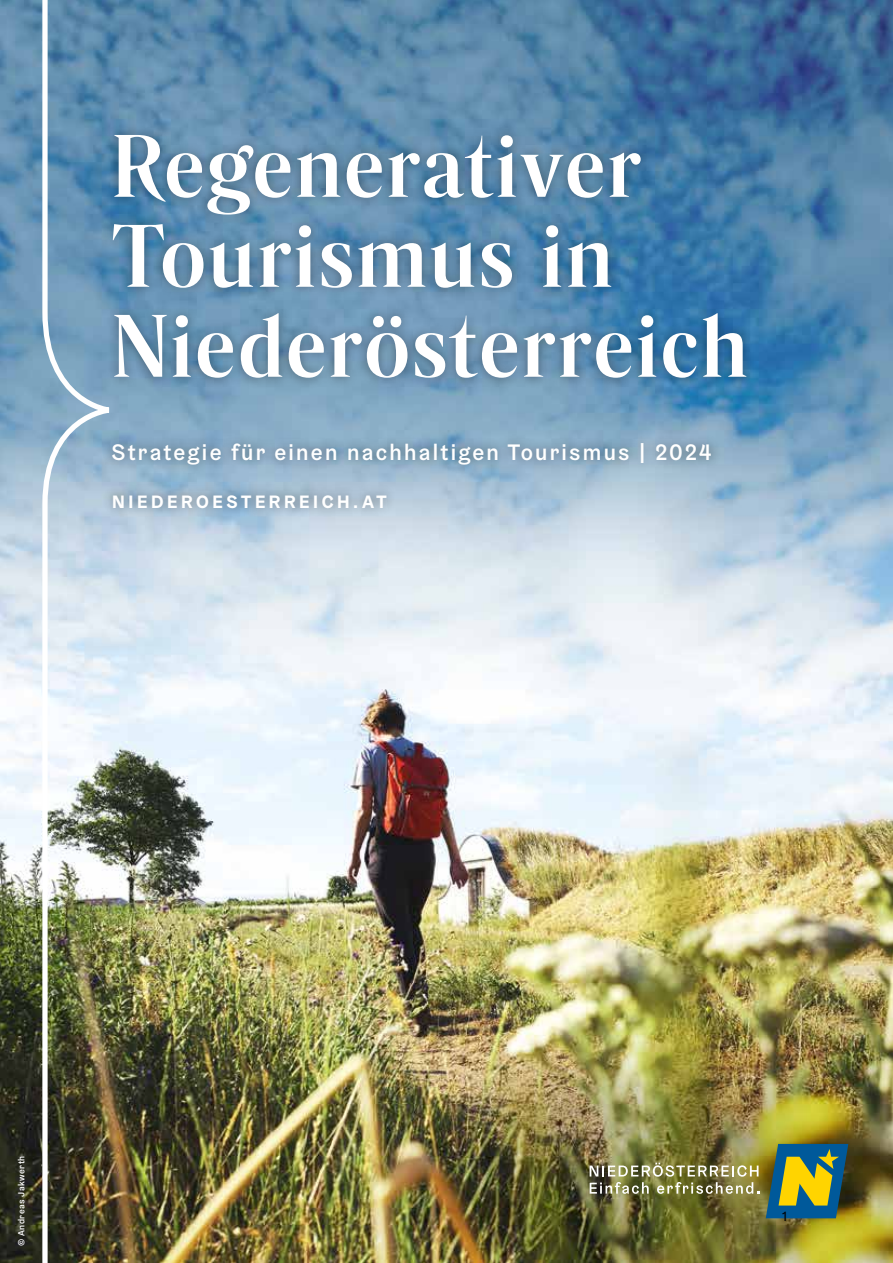
<style>
.page{position:relative;width:893px;height:1263px;background:#fff}
.page>*{position:absolute;margin:0;border:0;box-sizing:border-box;transform-origin:0 0}
.t1{font:600 84px/90px "Rando Display";letter-spacing:.01em;color:#fff}
.t2{font:500 22.5px "Graebenbach";letter-spacing:.1em;color:#fff}
.t3{font:700 18px "Graebenbach";letter-spacing:.2em;color:#fff}
.t4{font:13.5px "Graebenbach";color:#000}
.t5{font:500 9px "Graebenbach";letter-spacing:.05em;color:#fff}
</style>
<div class="page">
<img style="left:0;top:0;width:893px;height:1263px">
<div style="left:101px;top:124px;width:655px;height:265px;background:#000;opacity:.4"></div>
<div style="left:101px;top:432px;width:620px;height:43px;background:#000;opacity:.5"></div>
<div style="left:102px;top:484px;width:295px;height:35px;background:#000;opacity:.5"></div>
<img style="left:590px;top:1163px;width:169px;height:31px">
<svg style="left:766px;top:1144px;width:82px;height:74px;background:#5d7f56"></svg>
<img style="left:40px;top:0;width:74px;height:1263px">
<h1 class="t1" style="left:112px;top:120px;width:639px">Regenerativer<br>Tourismus in<br>Niederösterreich</h1>
<p class="t2" style="left:112px;top:438px;width:601px">Strategie für einen nachhaltigen Tourismus | 2024</p>
<p class="t3" style="left:112px;top:490px;width:276px">NIEDEROESTERREICH.AT</p>
<p class="t5" style="left:16px;top:1246px;width:92px;rotate:-90deg">© Andreas Jakwerth</p>
<p class="t4" style="left:782px;top:1208px;width:6px">1</p>
</div>
